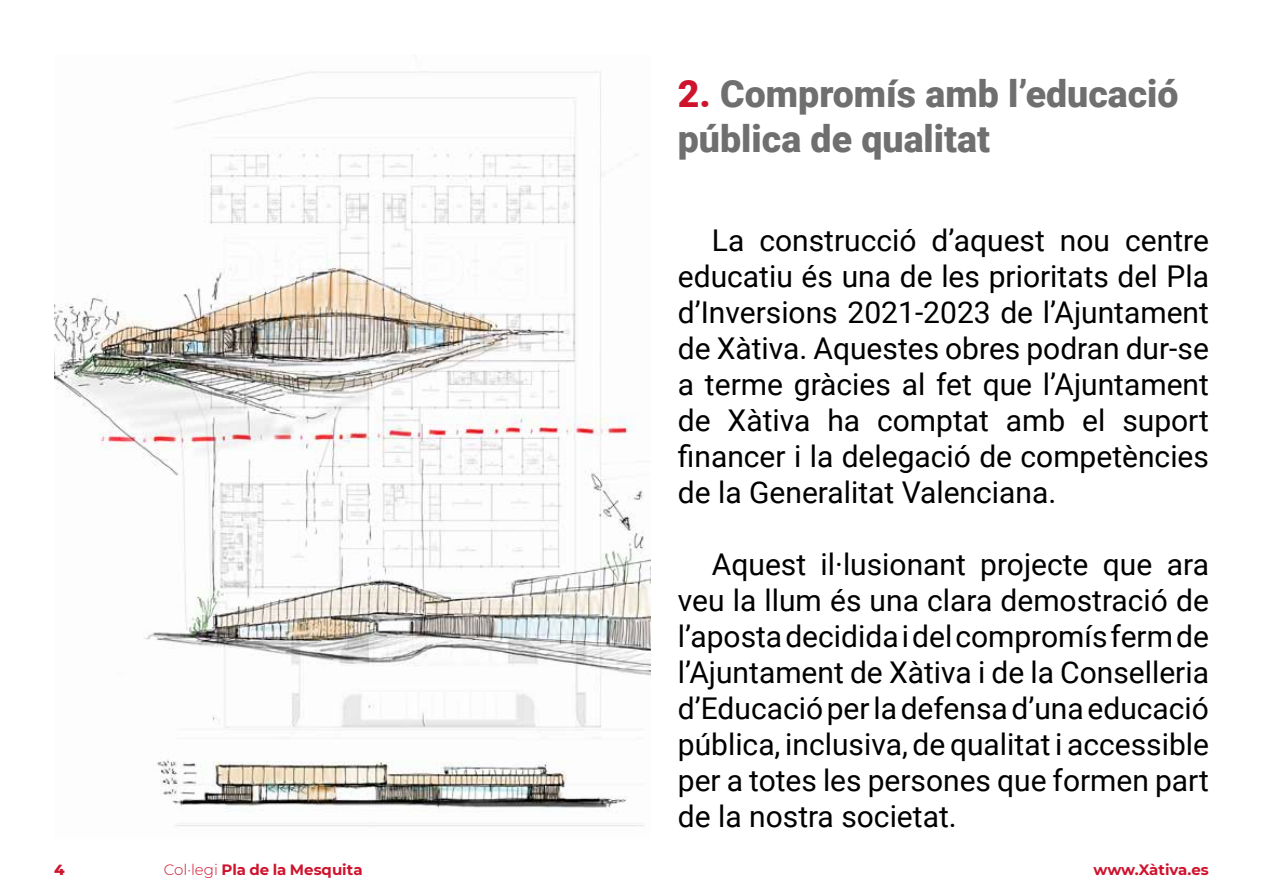
<style>
.page{position:relative;width:1263px;height:893px;background:#fff}
.page>*{position:absolute;margin:0;border:0;box-sizing:border-box;transform-origin:0 0}
.t1{font:900 37.5px/45px "Roboto";color:#706f6f}
.t2{font:30px/36px "Roboto";color:#000;text-align:justify}
.t3{font:700 15px "Montserrat";color:#ce132d}
.t4{font:800 15px "Montserrat";color:#ce132d}
.s1{color:#ce132d}
.s2{font-weight:300}
</style>
<div class="page">
<img style="left:54px;top:71px;width:597px;height:755px">
<p class="t1" style="left:678px;top:70px;width:502px"><span class="s1">2.</span> Compromís amb l’educació pública de qualitat</p>
<p class="t2" style="left:678px;top:221px;width:533px;text-indent:34px">La construcció d’aquest nou centre educatiu és una de les prioritats del Pla d’Inversions 2021-2023 de l’Ajuntament de Xàtiva. Aquestes obres podran dur-se a terme gràcies al fet que l’Ajuntament de Xàtiva ha comptat amb el suport financer i la delegació de competències de la Generalitat Valenciana.</p>
<p class="t2" style="left:678px;top:545px;width:533px;text-indent:34px">Aquest il·lusionant projecte que ara veu la llum és una clara demostració de l’aposta decidida i del compromís ferm de l’Ajuntament de Xàtiva i de la Conselleria d’Educació per la defensa d’una educació pública, inclusiva, de qualitat i accessible per a totes les persones que formen part de la nostra societat.</p>
<p class="t4" style="left:54px;top:858px;width:12px">4</p>
<p class="t3" style="left:164px;top:859px;width:200px"><span class="s2">Col·legi</span> Pla de la Mesquita</p>
<p class="t3" style="left:1093px;top:858px;width:117px">www.Xàtiva.es</p>
</div>
